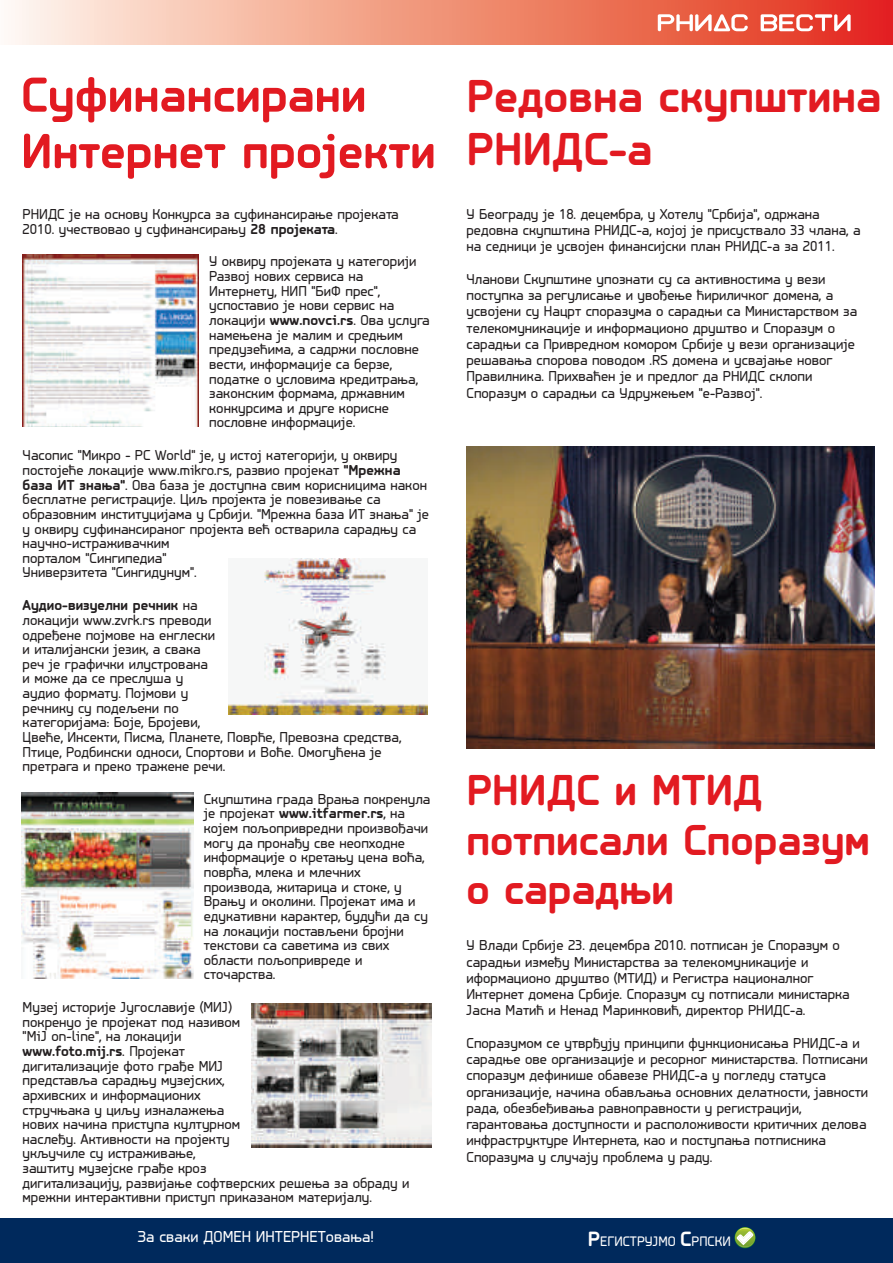
<style>
.page{position:relative;width:893px;height:1263px;background:#fff}
.page>*{position:absolute;margin:0;border:0;box-sizing:border-box;transform-origin:0 0}
.t1{font:700 51px/56.2px "PF Isotext Pro";color:#e21a21}
.t2{font:700 48px/52.9px "PF Isotext Pro";color:#e21a21}
.t3{font:700 45px/49.7px "PF Isotext Pro";color:#e21a21}
.t4{font:16.5px "PF Isotext Pro";color:#fff}
.t5{font:15px/14.7px "PF Isotext Pro";color:#231f20}
.t6{font:14.4px "PF Isotext Pro";color:#fff}
.s1{font-weight:700}
.s2{font-weight:700;font-size:21.45px}
</style>
<div class="page">
<svg style="left:11px;top:0;width:882px;height:45px;background:#f19781"></svg>
<div style="left:0;top:1218px;width:893px;height:45px;background:#00295c"></div>
<svg style="left:734px;top:1227px;width:22px;height:21px"></svg>
<svg style="left:735px;top:1227px;width:20px;height:21px"></svg>
<img style="left:739px;top:1246px;width:12px;height:1px">
<svg style="left:736px;top:1228px;width:18px;height:18px"></svg>
<svg style="left:761px;top:14px;width:90px;height:17px"></svg>
<svg style="left:658px;top:14px;width:90px;height:17px"></svg>
<img style="left:22px;top:254px;width:176px;height:173px">
<img style="left:228px;top:558px;width:199px;height:156px">
<img style="left:21px;top:792px;width:172px;height:187px">
<img style="left:466px;top:446px;width:409px;height:303px">
<img style="left:252px;top:1003px;width:179px;height:144px">
<h1 class="t1" style="left:21px;top:71px;width:416px">Суфинансирани<br>Интернет пројекти</h1>
<h2 class="t2" style="left:466px;top:73px;width:416px">Редовна скупштина<br>РНИДС-а</h2>
<p class="t5" style="left:23px;top:208px;width:378px">РНИДС је на основу Конкурса за суфинансирање пројеката<br>2010. учествовао у суфинансирању <span class="s1">28 пројеката</span>.</p>
<p class="t5" style="left:209px;top:255px;width:222px">У оквиру пројеката у категорији<br>Развој нових сервиса на<br>Интернету, НИП "БиФ прес", успоставио је нови сервис на локацији <span class="s1">www.novci.rs</span>. Ова услуга намењена је малим и средњим предузећима, а садржи пословне вести, информације са берзе, податке о условима кредитрања, законским формама, државним конкурсима и друге корисне пословне информације.</p>
<p class="t5" style="left:23px;top:449px;width:408px">Часопис "Микро - PC World" је, у истој категорији, у оквиру постојеће локације www.mikro.rs, развио пројекат <span class="s1">"Мрежна база ИТ знања"</span>. Ова база је доступна свим корисницима након бесплатне регистрације. Циљ пројекта је повезивање са образовним институцијама у Србији. "Мрежна база ИТ знања" је у оквиру суфинансираног пројекта већ остварила сарадњу са научно-истраживачким<br>порталом "Сингипедиа"<br>Универзитета "Сингидунум".</p>
<p class="t5" style="left:23px;top:599px;width:380px"><span class="s1">Аудио-визуелни речник</span> на<br>локацији www.zvrk.rs преводи<br>одређене појмове на енглески<br>и италијански језик, а свака<br>реч је графички илустрована<br>и може да се преслуша у<br>аудио формату. Појмови у<br>речнику су подељени по<br>категоријама: Боје, Бројеви,<br>Цвеће, Инсекти, Писма, Планете, Поврће, Превозна средства,<br>Птице, Родбински односи, Спортови и Воће. Омогућена је претрага и преко тражене речи.</p>
<p class="t5" style="left:204px;top:792px;width:228px">Скупштина града Врања покренула је пројекат <span class="s1">www.itfarmer.rs</span>, на којем пољопривредни произвођачи могу да пронађу све неопходне информације о кретању цена воћа, поврћа, млека и млечних производа, житарица и стоке, у<br>Врању и околини. Пројекат има и едукативни карактер, будући да су на локацији постављени бројни текстови са саветима из свих области пољопривреде и сточарства.</p>
<p class="t5" style="left:23px;top:1001px;width:388px">Музеј историје Југославије (МИЈ)<br>покренуо је пројекат под називом<br>"МiЈ оn-line", на локацији<br><span class="s1">www.foto.mij.rs</span>. Пројекат<br>дигитализације фото грађе МИЈ<br>представља сарадњу музејских,<br>архивских и информационих<br>стручњака у циљу изналажења<br>нових начина приступа културном<br>наслеђу. Активности на пројекту<br>укључиле су истраживање,<br>заштиту музејске грађе кроз<br>дигитализацију, развијање софтверских решења за обраду и мрежни интерактивни приступ приказаном материјалу.</p>
<p class="t5" style="left:466px;top:207px;width:396px;line-height:16.2px">У Београду је 18. децембра, у Хотелу "Србија", одржана редовна скупштина РНИДС-а, којој је присуствало 33 члана, а на седници је усвојен финансијски план РНИДС-а за 2011.</p>
<p class="t5" style="left:466px;top:272px;width:392px;line-height:16.2px">Чланови Скупштине упознати су са активностима у вези поступка за регулисање и увођење ћириличког домена, а усвојени су Нацрт споразума о сарадњи са Министарством за телекомуникације и информационо друштво и Споразум о сарадњи са Привредном комором Србије у вези организације решавања спорова поводом .RS домена и усвајање новог Правилника. Прихваћен је и предлог да РНИДС склопи Споразум о сарадњи са Удружењем "е-Развој".</p>
<h3 class="t3" style="left:466px;top:769px;width:405px">РНИДС и МТИД потписали Споразум о сарадњи</h3>
<p class="t5" style="left:466px;top:938px;width:385px;line-height:16.2px">У Влади Србије 23. децембра 2010. потписан је Споразум о сарадњи између Министарства за телекомуникације и иформационо друштво (МТИД) и Регистра националног Интернет домена Србије. Споразум су потписали министарка Јасна Матић и Ненад Маринковић, директор РНИДС-а.</p>
<p class="t5" style="left:466px;top:1036px;width:403px;line-height:16.2px">Споразумом се утврђују принципи функционисања РНИДС-а и сарадње ове организације и ресорног министарства. Потписани споразум дефинише обавезе РНИДС-а у погледу статуса организације, начина обављања основних делатности, јавности рада, обезбеђивања равноправности у регистрацији, гарантовања доступности и расположивости критичних делова инфраструктуре Интернета, као и поступања потписника Споразума у случају проблема у раду.</p>
<p class="t4" style="left:137px;top:1230px;width:238px">За сваки ДОМЕН ИНТЕРНЕТовања!</p>
<p class="t6" style="left:588px;top:1235px;width:144px"><span class="s2">Р</span>ЕГИСТРУЈМО <span class="s2">С</span>РПСКИ</p>
</div>
